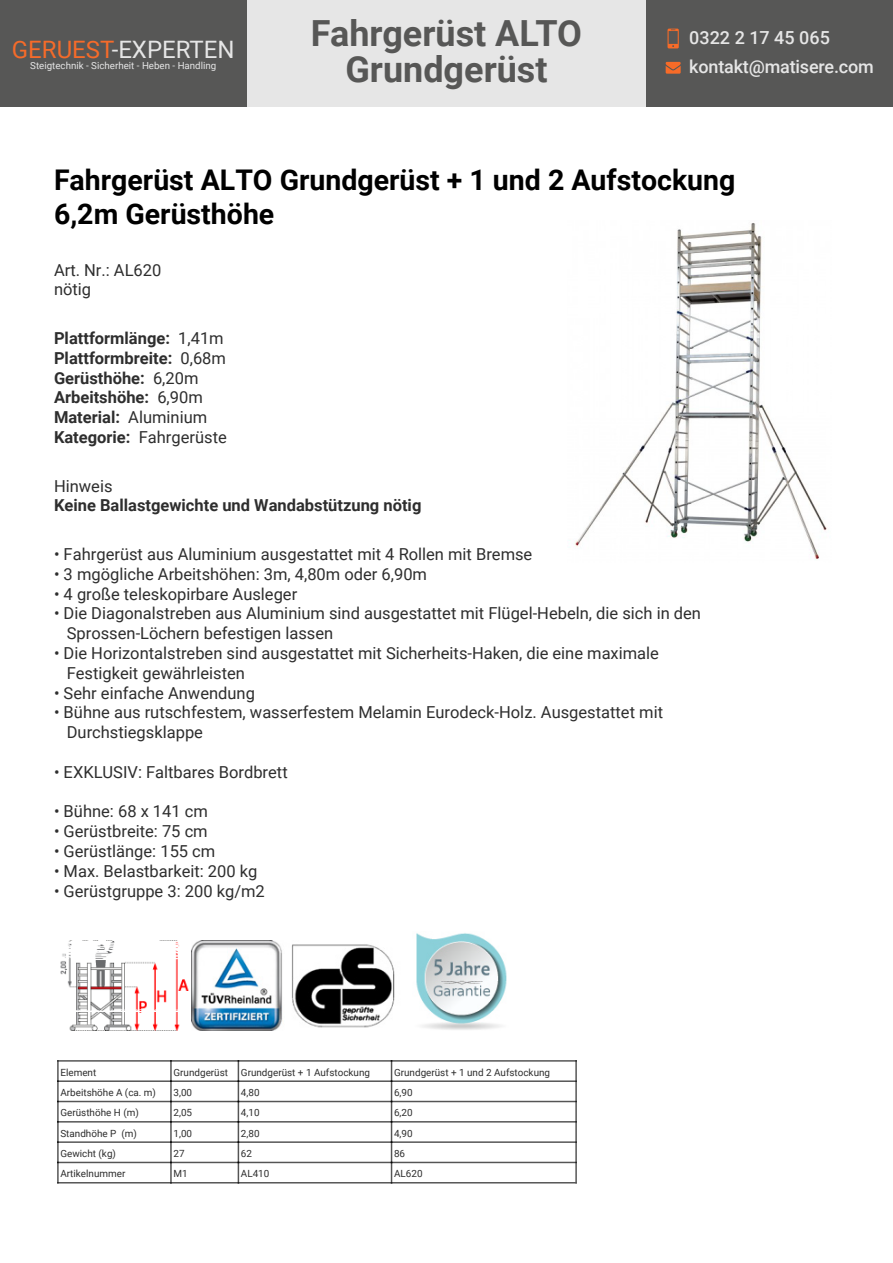
<style>
.page{position:relative;width:893px;height:1263px;background:#fff}
.page>*{position:absolute;margin:0;border:0;box-sizing:border-box;transform-origin:0 0}
.t1{font:700 36px/36px "Roboto";color:#575756;text-align:center}
.t2{font:700 28.5px/34.2px "Roboto";color:#000}
.t3{font:24px "Roboto";color:#e6e6e6}
.t4{font:500 18px/29.2px "Roboto";letter-spacing:-.01em;color:#e6e6e6}
.t5{font:16.5px/19.8px "Roboto";color:#2e2e2e}
.t6{font:700 16.5px/19.8px "Roboto";color:#2e2e2e}
.t7{font:9.9px "Roboto";color:#2e2e2e}
.t8{font:9.75px "Roboto";color:#e6e6e6}
.s1{color:#f56b2a}
.s2{font-weight:400}
</style>
<div class="page">
<img style="left:575px;top:223px;width:252px;height:337px">
<div style="left:247px;top:0;width:399px;height:106px;background:#e6e6e6"></div>
<div style="left:0;top:0;width:247px;height:106px;background:#575756"></div>
<div style="left:646px;top:0;width:247px;height:106px;background:#575756"></div>
<svg style="left:667px;top:29px;width:12px;height:19px"></svg>
<svg style="left:666px;top:62px;width:15px;height:12px"></svg>
<img style="left:60px;top:940px;width:335px;height:90px">
<img style="left:416px;top:933px;width:91px;height:97px">
<hr style="left:575px;top:1060px;width:2px;height:123px;background:#575757">
<hr style="left:57px;top:1060px;width:115px;height:2px;background:#000">
<hr style="left:57px;top:1060px;width:2px;height:22px;background:#000">
<hr style="left:170px;top:1060px;width:69px;height:2px;background:#000">
<hr style="left:170px;top:1060px;width:2px;height:22px;background:#000">
<hr style="left:238px;top:1060px;width:154px;height:2px;background:#000">
<hr style="left:391px;top:1060px;width:186px;height:2px;background:#000">
<hr style="left:57px;top:1080px;width:115px;height:2px;background:#000">
<hr style="left:57px;top:1080px;width:2px;height:22px;background:#000">
<hr style="left:170px;top:1080px;width:69px;height:2px;background:#000">
<hr style="left:170px;top:1080px;width:2px;height:22px;background:#000">
<hr style="left:238px;top:1080px;width:154px;height:2px;background:#000">
<hr style="left:391px;top:1080px;width:186px;height:2px;background:#000">
<hr style="left:57px;top:1101px;width:115px;height:1px;background:#000">
<hr style="left:57px;top:1101px;width:2px;height:21px;background:#000">
<hr style="left:170px;top:1101px;width:69px;height:1px;background:#000">
<hr style="left:170px;top:1101px;width:2px;height:21px;background:#000">
<hr style="left:238px;top:1101px;width:154px;height:1px;background:#000">
<hr style="left:391px;top:1101px;width:186px;height:1px;background:#000">
<hr style="left:57px;top:1121px;width:115px;height:1px;background:#000">
<hr style="left:57px;top:1121px;width:2px;height:22px;background:#000">
<hr style="left:170px;top:1121px;width:69px;height:1px;background:#000">
<hr style="left:170px;top:1121px;width:2px;height:22px;background:#000">
<hr style="left:238px;top:1121px;width:154px;height:1px;background:#000">
<hr style="left:391px;top:1121px;width:186px;height:1px;background:#000">
<hr style="left:57px;top:1141px;width:115px;height:2px;background:#000">
<hr style="left:57px;top:1141px;width:2px;height:22px;background:#000">
<hr style="left:170px;top:1141px;width:69px;height:2px;background:#000">
<hr style="left:170px;top:1141px;width:2px;height:22px;background:#000">
<hr style="left:238px;top:1141px;width:154px;height:2px;background:#000">
<hr style="left:391px;top:1141px;width:186px;height:2px;background:#000">
<hr style="left:57px;top:1162px;width:115px;height:1px;background:#000">
<hr style="left:57px;top:1182px;width:115px;height:1px;background:#575757">
<hr style="left:57px;top:1162px;width:2px;height:21px;background:#000">
<hr style="left:170px;top:1162px;width:69px;height:1px;background:#000">
<hr style="left:170px;top:1182px;width:69px;height:1px;background:#575757">
<hr style="left:170px;top:1162px;width:2px;height:21px;background:#000">
<hr style="left:238px;top:1162px;width:154px;height:1px;background:#000">
<hr style="left:238px;top:1182px;width:154px;height:1px;background:#575757">
<svg style="left:238px;top:1060px;width:1px;height:123px"></svg>
<hr style="left:391px;top:1162px;width:186px;height:1px;background:#000">
<hr style="left:391px;top:1182px;width:186px;height:1px;background:#575757">
<svg style="left:391px;top:1060px;width:1px;height:123px"></svg>
<h3 class="t3" style="left:12px;top:32px;width:224px"><span class="s1">GERUEST</span>-EXPERTEN</h3>
<p class="t8" style="left:30px;top:59px;width:188px">Steigtechnik - Sicherheit - Heben - Handling</p>
<h1 class="t1" style="left:311px;top:14px;width:273px">Fahrgerüst ALTO<br>Grundgerüst</h1>
<p class="t4" style="left:689px;top:22px;width:186px">0322 2 17 45 065 kontakt@matisere.com</p>
<h2 class="t2" style="left:54px;top:161px;width:683px">Fahrgerüst ALTO Grundgerüst + 1 und 2 Aufstockung<br>6,2m Gerüsthöhe</h2>
<p class="t5" style="left:54px;top:259px;width:109px">Art. Nr.: AL620 nötig</p>
<p class="t6" style="left:54px;top:328px;width:174px">Plattformlänge: <span class="s2">1,41m<br></span>Plattformbreite: <span class="s2">0,68m<br></span>Gerüsthöhe: <span class="s2">6,20m<br></span>Arbeitshöhe: <span class="s2">6,90m<br></span>Material: <span class="s2">Aluminium<br></span>Kategorie: <span class="s2">Fahrgerüste</span></p>
<p class="t5" style="left:54px;top:475px;width:60px">Hinweis</p>
<p class="t6" style="left:54px;top:495px;width:369px">Keine Ballastgewichte und Wandabstützung nötig</p>
<p class="t5" style="left:54px;top:544px;width:480px">• Fahrgerüst aus Aluminium ausgestattet mit 4 Rollen mit Bremse</p>
<p class="t5" style="left:54px;top:563px;width:375px">• 3 mgögliche Arbeitshöhen: 3m, 4,80m oder 6,90m</p>
<p class="t5" style="left:54px;top:583px;width:245px">• 4 große teleskopirbare Ausleger</p>
<p class="t5" style="left:67px;top:603px;width:636px;text-indent:-13px">• Die Diagonalstreben aus Aluminium sind ausgestattet mit Flügel-Hebeln, die sich in den<br>Sprossen-Löchern befestigen lassen</p>
<p class="t5" style="left:67px;top:643px;width:594px;text-indent:-13px">• Die Horizontalstreben sind ausgestattet mit Sicherheits-Haken, die eine maximale<br>Festigkeit gewährleisten</p>
<p class="t5" style="left:54px;top:682px;width:202px">• Sehr einfache Anwendung</p>
<p class="t5" style="left:67px;top:702px;width:598px;text-indent:-13px">• Bühne aus rutschfestem, wasserfestem Melamin Eurodeck-Holz. Ausgestattet mit<br>Durchstiegsklappe</p>
<p class="t5" style="left:54px;top:761px;width:235px">• EXKLUSIV: Faltbares Bordbrett</p>
<p class="t5" style="left:54px;top:801px;width:155px">• Bühne: 68 x 141 cm</p>
<p class="t5" style="left:54px;top:821px;width:155px">• Gerüstbreite: 75 cm</p>
<p class="t5" style="left:54px;top:841px;width:163px">• Gerüstlänge: 155 cm</p>
<p class="t5" style="left:54px;top:860px;width:205px">• Max. Belastbarkeit: 200 kg</p>
<p class="t5" style="left:54px;top:880px;width:212px">• Gerüstgruppe 3: 200 kg/m2</p>
<p class="t7" style="left:60px;top:1065px;width:37px">Element</p>
<p class="t7" style="left:173px;top:1065px;width:56px">Grundgerüst</p>
<p class="t7" style="left:241px;top:1065px;width:131px">Grundgerüst + 1 Aufstockung</p>
<p class="t7" style="left:394px;top:1065px;width:158px">Grundgerüst + 1 und 2 Aufstockung</p>
<p class="t7" style="left:60px;top:1085px;width:97px">Arbeitshöhe A (ca. m)</p>
<p class="t7" style="left:173px;top:1085px;width:20px">3,00</p>
<p class="t7" style="left:241px;top:1085px;width:20px">4,80</p>
<p class="t7" style="left:394px;top:1085px;width:20px">6,90</p>
<p class="t7" style="left:60px;top:1106px;width:80px">Gerüsthöhe H (m)</p>
<p class="t7" style="left:173px;top:1106px;width:20px">2,05</p>
<p class="t7" style="left:241px;top:1106px;width:20px">4,10</p>
<p class="t7" style="left:394px;top:1106px;width:20px">6,20</p>
<p class="t7" style="left:60px;top:1126px;width:78px">Standhöhe P (m)</p>
<p class="t7" style="left:173px;top:1126px;width:20px">1,00</p>
<p class="t7" style="left:241px;top:1126px;width:20px">2,80</p>
<p class="t7" style="left:394px;top:1126px;width:20px">4,90</p>
<p class="t7" style="left:60px;top:1146px;width:57px">Gewicht (kg)</p>
<p class="t7" style="left:173px;top:1146px;width:13px">27</p>
<p class="t7" style="left:241px;top:1146px;width:13px">62</p>
<p class="t7" style="left:394px;top:1146px;width:13px">86</p>
<p class="t7" style="left:60px;top:1167px;width:66px">Artikelnummer</p>
<p class="t7" style="left:173px;top:1167px;width:16px">M1</p>
<p class="t7" style="left:241px;top:1167px;width:30px">AL410</p>
<p class="t7" style="left:394px;top:1167px;width:30px">AL620</p>
</div>
